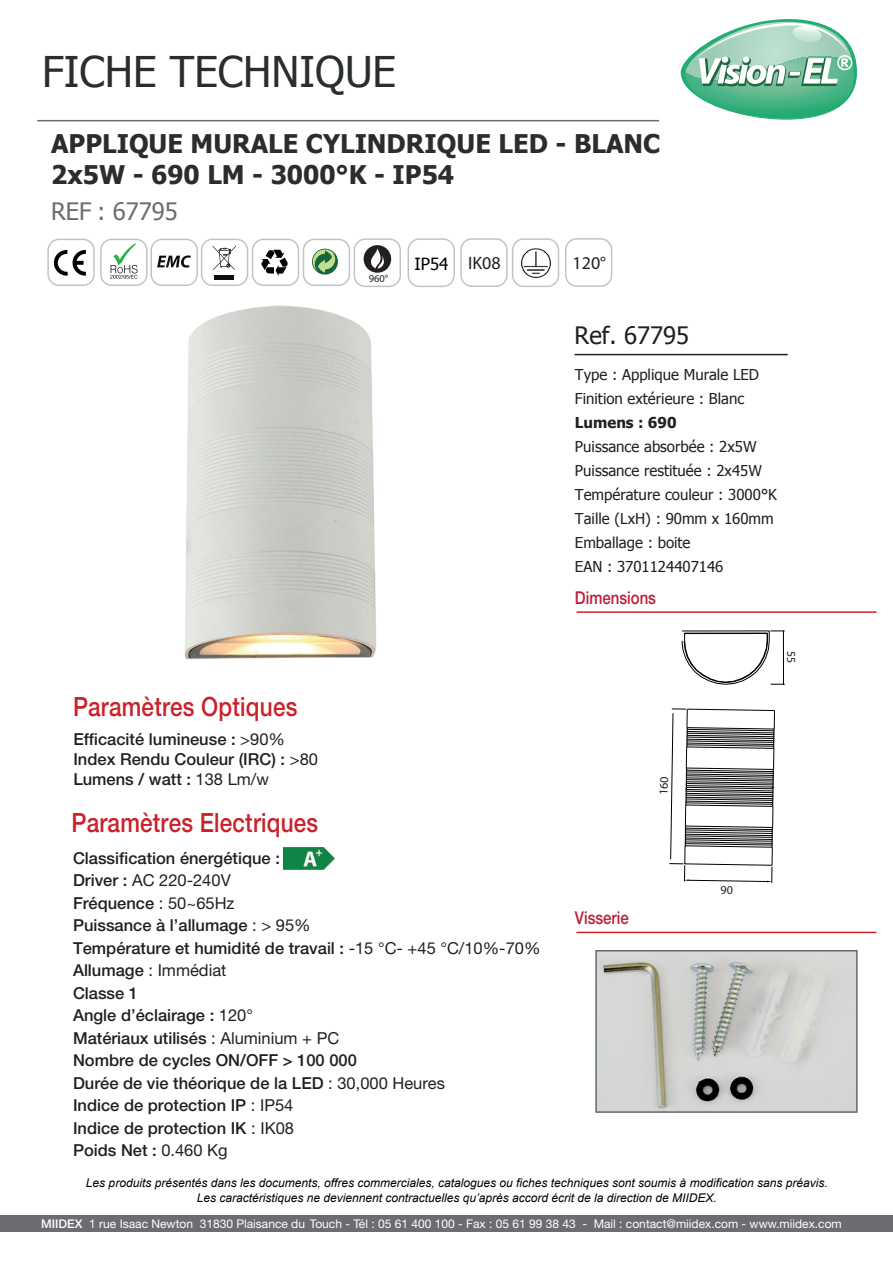
<style>
.page{position:relative;width:893px;height:1263px;background:#fff}
.page>*{position:absolute;margin:0;border:0;box-sizing:border-box;transform-origin:0 0}
.t1{font:42.3px "Tahoma";color:#292d2f}
.t2{font:500 26.55px "Helvetica Neue LT Std";letter-spacing:.01em;color:#cb212b;scale:.85 1}
.t3{font:700 25.65px/30.6px "Tahoma";color:#292d2f}
.t4{font:24px "Tahoma";color:#6c6d70}
.t5{font:24px "Tahoma";color:#231f20}
.t6{font:900 20.4px "Arial";color:#fff}
.t7{font:18px "Myriad Pro";color:#231f20}
.t8{font:500 17.7px "Helvetica Neue LT Std";color:#bc1e3b;scale:.85 1}
.t9{font:16.8px "Tahoma";color:#000}
.t10{font:500 16.5px/22.5px "Helvetica Neue LT Std";color:#231f20}
.t11{font:15px/24px "Tahoma";color:#231f20}
.t12{font:700 15px "Tahoma";color:#231f20}
.t13{font:12.15px "Myriad Pro";color:#231f20}
.t14{font:italic 12px/14.4px "Arial";color:#000001;text-align:center}
.t15{font:12px "Helvetica Neue LT Std";color:#fff}
.t16{font:10.5px "Myriad Pro";color:#231f20}
.s1{font-weight:400}
.s2{font-weight:500}
</style>
<div class="page">
<div style="left:0;top:1215px;width:893px;height:16px;background:#6c6d70"></div>
<hr style="left:37px;top:120px;width:622px;height:1px;background:#6c6d70">
<hr style="left:575px;top:354px;width:213px;height:1px;background:#231f20">
<div style="left:303px;top:239px;width:47px;height:47px;border:1px solid #c1c4c7;border-radius:11px"></div>
<div style="left:100px;top:239px;width:48px;height:47px;border:1px solid #c1c4c7;border-radius:11px"></div>
<div style="left:47px;top:239px;width:48px;height:47px;border:1px solid #c1c4c7;border-radius:11px"></div>
<div style="left:150px;top:239px;width:48px;height:47px;border:1px solid #c1c4c7;border-radius:11px"></div>
<div style="left:201px;top:239px;width:47px;height:47px;border:1px solid #c1c4c7;border-radius:11px"></div>
<div style="left:252px;top:239px;width:47px;height:47px;border:1px solid #c1c4c7;border-radius:11px"></div>
<svg style="left:54px;top:250px;width:32px;height:26px"></svg>
<svg style="left:110px;top:243px;width:28px;height:36px"></svg>
<svg style="left:157px;top:255px;width:34px;height:13px"></svg>
<svg style="left:213px;top:245px;width:23px;height:25px"></svg>
<div style="left:214px;top:275px;width:20px;height:5px;background:#0f0c12"></div>
<svg style="left:261px;top:250px;width:27px;height:26px"></svg>
<svg style="left:312px;top:249px;width:26px;height:26px"></svg>
<div style="left:408px;top:238px;width:47px;height:49px;border:1px solid #c1c4c7;border-radius:11px"></div>
<div style="left:512px;top:238px;width:47px;height:49px;border:1px solid #c1c4c7;border-radius:11px"></div>
<div style="left:460px;top:238px;width:48px;height:49px;border:1px solid #c1c4c7;border-radius:11px"></div>
<div style="left:354px;top:238px;width:47px;height:49px;border:1px solid #c1c4c7;border-radius:11px"></div>
<div style="left:364px;top:245px;width:27px;height:28px;background:#231f20;border-radius:50%"></div>
<svg style="left:371px;top:248px;width:13px;height:21px"></svg>
<img style="left:514px;top:241px;width:43px;height:43px">
<img style="left:284px;top:847px;width:51px;height:23px">
<div style="left:565px;top:238px;width:47px;height:49px;border:1px solid #c1c4c7;border-radius:11px"></div>
<hr style="left:576px;top:611px;width:300px;height:2px;background:#d01f26">
<hr style="left:576px;top:932px;width:300px;height:1px;background:#d01f26">
<img style="left:598px;top:953px;width:257px;height:157px">
<div style="left:595px;top:950px;width:263px;height:163px;border:2px solid #66696a"></div>
<svg style="left:681px;top:19px;width:176px;height:101px"></svg>
<img style="left:184px;top:305px;width:192px;height:354px">
<svg style="left:681px;top:631px;width:104px;height:54px"></svg>
<svg style="left:669px;top:708px;width:106px;height:175px"></svg>
<h1 class="t1" style="left:42px;top:43px;width:356px">FICHE TECHNIQUE</h1>
<h3 class="t3" style="left:51px;top:127px;width:611px">APPLIQUE MURALE CYLINDRIQUE LED - BLANC<br>2x5W - 690 LM - 3000°K - IP54</h3>
<h3 class="t4" style="left:51px;top:195px;width:128px">REF : 67795</h3>
<p class="t16" style="left:369px;top:272px;width:21px">960°</p>
<p class="t9" style="left:414px;top:253px;width:35px">IP54</p>
<p class="t7" style="left:468px;top:252px;width:34px">IK08</p>
<p class="t7" style="left:572px;top:252px;width:35px">120°</p>
<h3 class="t5" style="left:575px;top:320px;width:116px">Ref. 67795</h3>
<p class="t11" style="left:575px;top:362px;width:186px">Type : Applique Murale LED<br>Finition extérieure : Blanc</p>
<p class="t12" style="left:575px;top:412px;width:103px">Lumens : 690</p>
<p class="t11" style="left:575px;top:434px;width:203px">Puissance absorbée : 2x5W<br>Puissance restituée : 2x45W<br>Température couleur : 3000°K<br>Taille (LxH) : 90mm x 160mm<br>Emballage : boite<br>EAN : 3701124407146</p>
<p class="t8" style="left:575px;top:587px;width:97px">Dimensions</p>
<p class="t6" style="left:837px;top:48px;width:18px">®</p>
<h2 class="t2" style="left:73px;top:690px;width:265px">Paramètres Optiques</h2>
<p class="t10" style="left:73px;top:729px;width:246px;line-height:19.8px">Efficacité lumineuse : <span class="s1">&gt;90%<br></span>Index Rendu Couleur (IRC) : <span class="s1">&gt;80<br></span>Lumens / watt : <span class="s1">138 Lm/w</span></p>
<h2 class="t2" style="left:72px;top:807px;width:292px">Paramètres Electriques</h2>
<p class="t10" style="left:73px;top:846px;width:469px">Classification énergétique :<br>Driver : <span class="s1">AC 220-240V<br></span>Fréquence <span class="s1">: 50~65Hz<br></span>Puissance à l’allumage <span class="s1">: &gt; 95%<br></span>Température et humidité de travail : <span class="s1">-15 °C- +45 °C/10%-70%<br></span>Allumage <span class="s1">: Immédiat<br></span>Classe 1<br>Angle d’éclairage : <span class="s1">120°<br></span>Matériaux utilisés <span class="s1">: Aluminium + PC<br></span>Nombre de cycles ON/OFF &gt; 100 000<br>Durée de vie théorique de la LED <span class="s1">: 30,000 Heures<br></span>Indice de protection IP <span class="s1">: IP54<br></span>Indice de protection IK <span class="s1">: IK08<br></span>Poids Net : <span class="s1">0.460 Kg</span></p>
<p class="t8" style="left:575px;top:907px;width:65px">Visserie</p>
<p class="t13" style="left:720px;top:882px;width:14px">90</p>
<p class="t14" style="left:86px;top:1176px;width:743px">Les produits présentés dans les documents, offres commerciales, catalogues ou fiches techniques sont soumis à modification sans préavis.<br>Les caractéristiques ne deviennent contractuelles qu’après accord écrit de la direction de MIIDEX.</p>
<p class="t15" style="left:41px;top:1216px;width:802px"><span class="s2">MIIDEX</span> 1 rue Isaac Newton 31830 Plaisance du Touch - Tél : 05 61 400 100 - Fax : 05 61 99 38 43 - Mail : contact@miidex.com - www.miidex.com</p>
</div>
